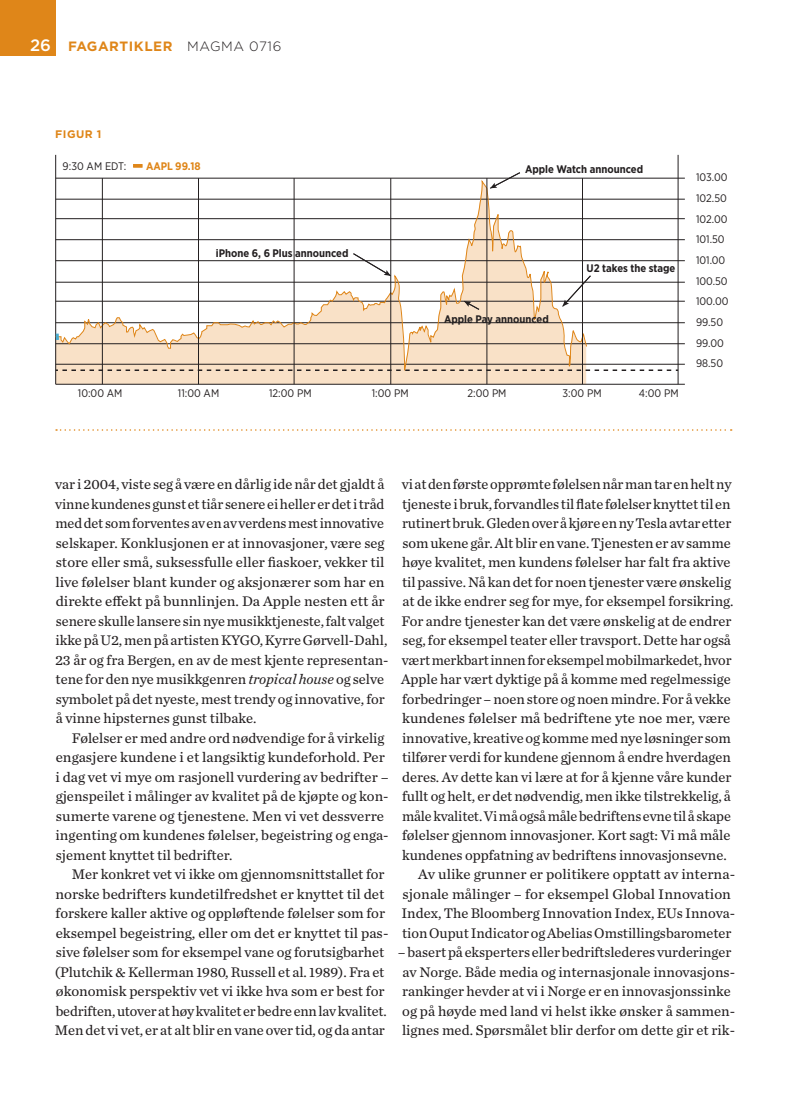
<style>
.page{position:relative;width:808px;height:1106px;background:#fff}
.page>*{position:absolute;margin:0;border:0;box-sizing:border-box;transform-origin:0 0}
.b1a_f{font:14.55px/19.5px "Chronicle Text G2";letter-spacing:-.005em;color:#231f20}
.b1af-_f{font:14.55px/19.5px "Chronicle Text G2";color:#231f20}
.t1{font:700 13.5px "Gotham";letter-spacing:.04em;color:#df8619}
.t2{font:10.95px/20.7px "Gotham Narrow";color:#231f20}
.t3{font:700 10.95px "Gotham Narrow";color:#231f20}
.t4{font:700 10.95px "Gotham Narrow";color:#df8619}
.fig1_f_m1t_t{font:700 10.95px "Gotham";letter-spacing:.04em;color:#df8619}
.s1{font-weight:500;font-size:16.5px;color:#fff}
.s2{font-weight:300;color:#231f20}
.s3{font-style:italic}
</style>
<div class="page">
<div style="left:0;top:0;width:55px;height:55px;background:#df8619"></div>
<svg style="left:56px;top:429px;width:676px;height:2px"></svg>
<svg style="left:56px;top:371px;width:530px;height:13px;background:#f4dcc3"></svg>
<hr style="left:55px;top:155px;width:1px;height:229px;background:#231f20">
<hr style="left:678px;top:155px;width:1px;height:229px;background:#231f20">
<hr style="left:56px;top:178px;width:629px;height:1px;background:#231f20">
<hr style="left:56px;top:384px;width:629px;height:1px;background:#231f20">
<hr style="left:56px;top:199px;width:629px;height:1px;background:#231f20">
<hr style="left:56px;top:218px;width:629px;height:1px;background:#231f20">
<hr style="left:56px;top:239px;width:629px;height:1px;background:#231f20">
<hr style="left:56px;top:260px;width:629px;height:1px;background:#231f20">
<hr style="left:56px;top:282px;width:629px;height:1px;background:#231f20">
<hr style="left:56px;top:301px;width:629px;height:1px;background:#231f20">
<hr style="left:56px;top:322px;width:629px;height:1px;background:#231f20">
<hr style="left:56px;top:343px;width:629px;height:1px;background:#231f20">
<hr style="left:56px;top:364px;width:629px;height:1px;background:#231f20">
<svg style="left:588px;top:369px;width:90px;height:2px"></svg>
<svg style="left:55px;top:178px;width:533px;height:193px"></svg>
<hr style="left:102px;top:178px;width:1px;height:206px;background:#231f20">
<hr style="left:198px;top:178px;width:1px;height:206px;background:#231f20">
<hr style="left:294px;top:178px;width:1px;height:206px;background:#231f20">
<hr style="left:390px;top:178px;width:1px;height:206px;background:#231f20">
<hr style="left:487px;top:178px;width:1px;height:206px;background:#231f20">
<hr style="left:582px;top:178px;width:1px;height:206px;background:#231f20">
<svg style="left:56px;top:334px;width:3px;height:6px"></svg>
<svg style="left:133px;top:164px;width:9px;height:3px"></svg>
<svg style="left:352px;top:253px;width:39px;height:23px"></svg>
<svg style="left:490px;top:172px;width:31px;height:16px"></svg>
<svg style="left:562px;top:275px;width:29px;height:31px"></svg>
<svg style="left:464px;top:301px;width:16px;height:9px"></svg>
<p class="t1" style="left:30px;top:37px;width:253px"><span class="s1">26</span> FAGARTIKLER <span class="s2">MAGMA 0716</span></p>
<p class="fig1_f_m1t_t" style="left:55px;top:127px;width:48px">FIGUR 1</p>
<p class="t2" style="left:63px;top:155px;width:65px">9:30 AM EDT:</p>
<p class="t4" style="left:146px;top:159px;width:56px">AAPL 99.18</p>
<p class="t3" style="left:525px;top:162px;width:120px">Apple Watch announced</p>
<p class="t3" style="left:216px;top:246px;width:134px">iPhone 6, 6 Plus announced</p>
<p class="t3" style="left:444px;top:312px;width:106px">Apple Pay announced</p>
<p class="t3" style="left:587px;top:261px;width:90px">U2 takes the stage</p>
<p class="t2" style="left:78px;top:382px;width:46px">10:00 AM</p>
<p class="t2" style="left:178px;top:382px;width:43px">11:00 AM</p>
<p class="t2" style="left:269px;top:382px;width:44px">12:00 PM</p>
<p class="t2" style="left:372px;top:382px;width:38px">1:00 PM</p>
<p class="t2" style="left:467px;top:382px;width:41px">2:00 PM</p>
<p class="t2" style="left:562px;top:382px;width:41px">3:00 PM</p>
<p class="t2" style="left:639px;top:382px;width:41px">4:00 PM</p>
<p class="t2" style="left:696px;top:167px;width:34px">103.00<br>102.50<br>102.00<br>101.50<br>101.00<br>100.50<br>100.00<br>99.50<br>99.00<br>98.50</p>
<p class="b1af-_f" style="left:55px;top:474px;width:335px">var i 2004, viste seg å være en dårlig ide når det gjaldt å vinne kundenes gunst et tiår senere ei heller er det i tråd med det som forventes av en av verdens mest innovative selskaper. Konklusjonen er at innovasjoner, være seg store eller små, suksessfulle eller fiaskoer, vekker til live følelser blant kunder og aksjonærer som har en direkte effekt på bunnlinjen. Da Apple nesten ett år senere skulle lansere sin nye musikktjeneste, falt valget ikke på U2, men på artisten KYGO, Kyrre Gørvell-Dahl, 23 år og fra Bergen, en av de mest kjente representan&shy;tene for den nye musikkgenren <span class="s3">tropical house</span> og selve symbolet på det nyeste, mest trendy og innovative, for å vinne hipsternes gunst tilbake.</p>
<p class="b1a_f" style="left:56px;top:727px;width:335px;text-indent:16px">Følelser er med andre ord nødvendige for å virkelig engasjere kundene i et langsiktig kundeforhold. Per i dag vet vi mye om rasjonell vurdering av bedrifter – gjenspeilet i målinger av kvalitet på de kjøpte og kon&shy;sumerte varene og tjenestene. Men vi vet dessverre ingenting om kundenes følelser, begeistring og enga&shy;sjement knyttet til bedrifter.</p>
<p class="b1a_f" style="left:55px;top:864px;width:335px;text-indent:17px">Mer konkret vet vi ikke om gjennomsnittstallet for norske bedrifters kundetilfredshet er knyttet til det forskere kaller aktive og oppløftende følelser som for eksempel begeistring, eller om det er knyttet til pas&shy;sive følelser som for eksempel vane og forutsigbarhet (Plutchik &amp; Kellerman 1980, Russell et al. 1989). Fra et økonomisk perspektiv vet vi ikke hva som er best for bedriften, utover at høy kvalitet er bedre enn lav kvalitet.<br>Men det vi vet, er at alt blir en vane over tid, og da antar</p>
<p class="b1a_f" style="left:401px;top:474px;width:334px">vi at den første opprømte følelsen når man tar en helt ny tjeneste i bruk, forvandles til flate følelser knyttet til en rutinert bruk. Gleden over å kjøre en ny Tesla avtar etter som ukene går. Alt blir en vane. Tjenesten er av samme høye kvalitet, men kundens følelser har falt fra aktive til passive. Nå kan det for noen tjenester være ønskelig at de ikke endrer seg for mye, for eksempel forsikring.<br>For andre tjenester kan det være ønskelig at de endrer seg, for eksempel teater eller travsport. Dette har også vært merkbart innen for eksempel mobilmarkedet, hvor Apple har vært dyktige på å komme med regelmessige forbedringer – noen store og noen mindre. For å vekke kundenes følelser må bedriftene yte noe mer, være innovative, kreative og komme med nye løsninger som tilfører verdi for kundene gjennom å endre hverdagen deres. Av dette kan vi lære at for å kjenne våre kunder fullt og helt, er det nødvendig, men ikke tilstrekkelig, å måle kvalitet. Vi må også måle bedriftens evne til å skape følelser gjennom innovasjoner. Kort sagt: Vi må måle kundenes oppfatning av bedriftens innovasjonsevne.</p>
<p class="b1a_f" style="left:401px;top:864px;width:335px;text-indent:17px">Av ulike grunner er politikere opptatt av interna&shy;sjonale målinger – for eksempel Global Innovation Index, The Bloomberg Innovation Index, EUs Innova&shy;tion Ouput Indicator og Abelias Omstillingsbarometer</p>
<p class="b1a_f" style="left:398px;top:942px;width:339px">– basert på eksperters eller bedriftslederes vurderinger av Norge. Både media og internasjonale innovasjons&shy;rankinger hevder at vi i Norge er en innovasjonssinke og på høyde med land vi helst ikke ønsker å sammen&shy;lignes med. Spørsmålet blir derfor om dette gir et rik-</p>
</div>
